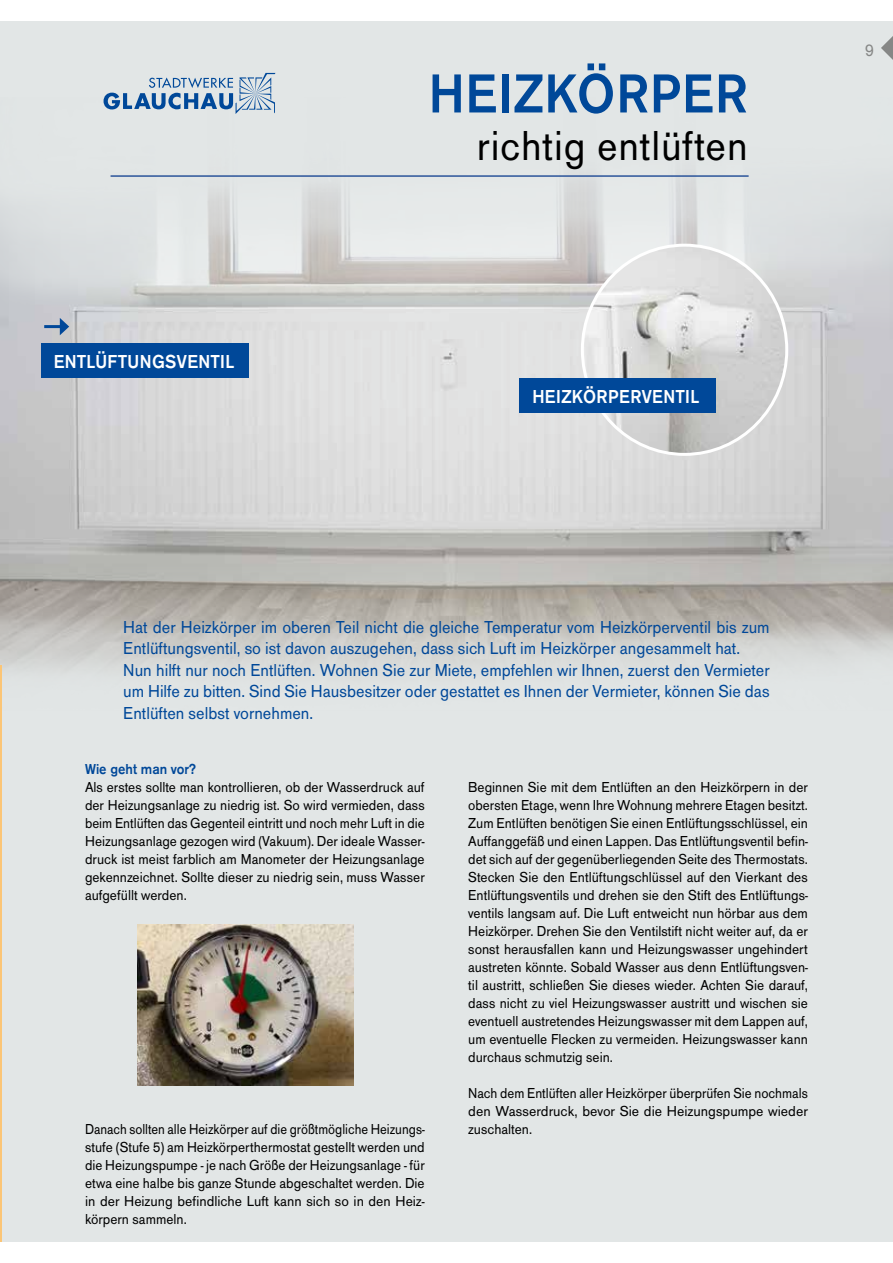
<style>
.page{position:relative;width:893px;height:1263px;background:#fff}
.page>*{position:absolute;margin:0;border:0;box-sizing:border-box;transform-origin:0 0}
.t1{font:600 57px "Ancona";letter-spacing:.02em;color:#004899;scale:.93 1}
.t2{font:43.5px "Ancona";letter-spacing:.02em;color:#000;scale:.93 1}
.t3{font:600 19.5px "Ancona";letter-spacing:.02em;color:#fff;scale:.93 1}
.t4{font:18px/21.6px "Ancona";color:#004899;scale:.93 1}
.t5{font:18px "Ancona";color:#868786;scale:.93 1}
.t6{font:15px/18px "Ancona";color:#000;text-align:justify;scale:.93 1}
.t7{font:15px/18px "Ancona";color:#000;text-align:justify;scale:.88 1}
.t8{font:15px/18px "Ancona";color:#000;text-align:justify;scale:.91 1}
.t9{font:600 15px "Ancona";color:#004899;scale:.93 1}
</style>
<div class="page">
<div style="left:0;top:21px;width:893px;height:1221px;background:#e2e6e6"></div>
<img style="left:0;top:98px;width:893px;height:613px">
<hr style="left:0;top:665px;width:1px;height:577px;background:#fbc576">
<hr style="left:111px;top:175px;width:638px;height:2px;background:#2b549a">
<img style="left:582px;top:245px;width:205px;height:209px">
<img style="left:138px;top:924px;width:215px;height:161px">
<div style="left:41px;top:343px;width:207px;height:35px;background:#004899"></div>
<hr style="left:44px;top:325px;width:18px;height:3px;background:#004899">
<svg style="left:60px;top:318px;width:9px;height:17px"></svg>
<div style="left:520px;top:378px;width:196px;height:35px;background:#004899"></div>
<svg style="left:104px;top:73px;width:172px;height:41px"></svg>
<svg style="left:881px;top:36px;width:12px;height:24px"></svg>
<h3 class="t3" style="left:54px;top:350px;width:196px">ENTLÜFTUNGSVENTIL</h3>
<h1 class="t1" style="left:429px;top:62px;width:344px">HEIZKÖRPER</h1>
<h2 class="t2" style="left:477px;top:122px;width:293px">richtig entlüften</h2>
<h3 class="t3" style="left:532px;top:386px;width:181px">HEIZKÖRPERVENTIL</h3>
<p class="t5" style="left:865px;top:40px;width:12px">9</p>
<p class="t4" style="left:123px;top:616px;width:696px">Hat der Heizkörper im oberen Teil nicht die gleiche Temperatur vom Heizkörperventil bis zum Entlüftungsventil, so ist davon auszugehen, dass sich Luft im Heizkörper angesammelt hat.<br>Nun hilft nur noch Entlüften. Wohnen Sie zur Miete, empfehlen wir Ihnen, zuerst den Vermieter um Hilfe zu bitten. Sind Sie Hausbesitzer oder gestattet es Ihnen der Vermieter, können Sie das Entlüften selbst vornehmen.</p>
<p class="t9" style="left:85px;top:761px;width:121px">Wie geht man vor?</p>
<p class="t6" style="left:85px;top:778px;width:367px">Als erstes sollte man kontrollieren, ob der Wasserdruck auf der Heizungsanlage zu niedrig ist. So wird vermieden, dass beim Entlüften das Gegenteil eintritt und noch mehr Luft in die Heizungsanlage gezogen wird (Vakuum). Der ideale Wasser&shy;druck ist meist farblich am Manometer der Heizungsanlage gekennzeichnet. Sollte dieser zu niedrig sein, muss Wasser aufgefüllt werden.</p>
<p class="t7" style="left:85px;top:1120px;width:387px">Danach sollten alle Heizkörper auf die größtmögliche Heizungs&shy;stufe (Stufe 5) am Heizkörperthermostat gestellt werden und die Heizungspumpe - je nach Größe der Heizungsanlage - für etwa eine halbe bis ganze Stunde abgeschaltet werden. Die in der Heizung befindliche Luft kann sich so in den Heiz&shy;körpern sammeln.</p>
<p class="t6" style="left:468px;top:778px;width:367px">Beginnen Sie mit dem Entlüften an den Heizkörpern in der obersten Etage, wenn Ihre Wohnung mehrere Etagen besitzt.<br>Zum Entlüften benötigen Sie einen Entlüftungsschlüssel, ein Auffanggefäß und einen Lappen. Das Entlüftungsventil befin&shy;det sich auf der gegenüberliegenden Seite des Thermostats.<br>Stecken Sie den Entlüftungschlüssel auf den Vierkant des Entlüftungsventils und drehen sie den Stift des Entlüftungs&shy;ventils langsam auf. Die Luft entweicht nun hörbar aus dem Heizkörper. Drehen Sie den Ventilstift nicht weiter auf, da er sonst herausfallen kann und Heizungswasser ungehindert austreten könnte. Sobald Wasser aus denn Entlüftungsven&shy;til austritt, schließen Sie dieses wieder. Achten Sie darauf, dass nicht zu viel Heizungswasser austritt und wischen sie eventuell austretendes Heizungswasser mit dem Lappen auf, um eventuelle Flecken zu vermeiden. Heizungswasser kann durchaus schmutzig sein.</p>
<p class="t8" style="left:468px;top:1084px;width:375px">Nach dem Entlüften aller Heizkörper überprüfen Sie nochmals den Wasserdruck, bevor Sie die Heizungspumpe wieder zuschalten.</p>
</div>
